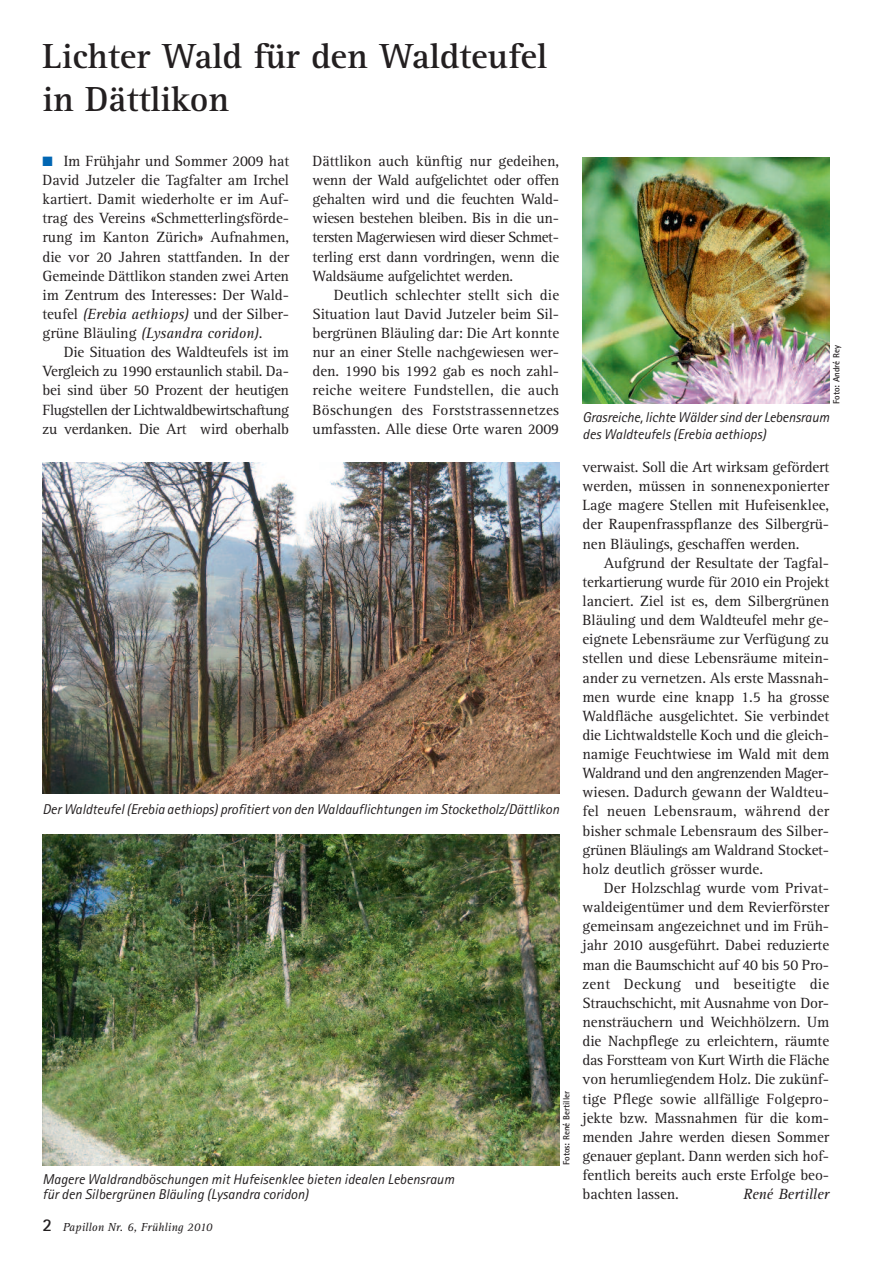
<style>
.page{position:relative;width:893px;height:1263px;background:#fff}
.page>*{position:absolute;margin:0;border:0;box-sizing:border-box;transform-origin:0 0}
.t1{font:700 36px/43.2px "Rotis Serif";color:#231f20}
.t2{font:15.3px/19.2px "Rotis Serif";letter-spacing:-.005em;color:#231f20;text-align:justify}
.t3{font:italic 15.3px "Rotis Serif";letter-spacing:-.005em;color:#231f20}
.t4{font:italic 14.25px/15px "Rotis Sans Serif";color:#231f20}
.t5{font:italic 12px "Rotis Serif";color:#231f20}
.t6{font:700 9px "Rotis Sans Serif";color:#231f20}
.s1{color:#0166b3}
.s2{font-style:italic}
.s3{font-family:"Rotis Sans Serif";font-weight:700;font-style:normal;font-size:18px}
</style>
<div class="page">
<img style="left:43px;top:834px;width:516px;height:331px">
<img style="left:43px;top:463px;width:516px;height:331px">
<img style="left:583px;top:157px;width:246px;height:247px">
<h1 class="t1" style="left:43px;top:38px;width:506px">Lichter Wald für den Waldteufel in Dättlikon</h1>
<p class="t2" style="left:43px;top:153px;width:248px"><span class="s1">■</span> Im Frühjahr und Sommer 2009 hat David Jutzeler die Tagfalter am Irchel kartiert. Damit wiederholte er im Auf&shy;trag des Vereins «Schmetterlingsförde&shy;rung im Kanton Zürich» Aufnahmen, die vor 20 Jahren stattfanden. In der Gemeinde Dättlikon standen zwei Arten im Zentrum des Interesses: Der Wald&shy;teufel <span class="s2">(Erebia aethiops)</span> und der Silber&shy;grüne Bläuling <span class="s2">(Lysandra coridon)</span>.</p>
<p class="t2" style="left:43px;top:344px;width:248px;text-indent:21px">Die Situation des Waldteufels ist im Vergleich zu 1990 erstaunlich stabil. Da&shy;bei sind über 50 Prozent der heutigen Flugstellen der Lichtwaldbewirtschaftung zu verdanken. Die Art wird oberhalb</p>
<p class="t2" style="left:313px;top:153px;width:248px">Dättlikon auch künftig nur gedeihen, wenn der Wald aufgelichtet oder offen gehalten wird und die feuchten Wald&shy;wiesen bestehen bleiben. Bis in die un&shy;tersten Magerwiesen wird dieser Schmet&shy;terling erst dann vordringen, wenn die Waldsäume aufgelichtet werden.</p>
<p class="t2" style="left:313px;top:287px;width:248px;text-indent:21px">Deutlich schlechter stellt sich die Situation laut David Jutzeler beim Sil&shy;bergrünen Bläuling dar: Die Art konnte nur an einer Stelle nachgewiesen wer&shy;den. 1990 bis 1992 gab es noch zahl&shy;reiche weitere Fundstellen, die auch Böschungen des Forststrassennetzes umfassten. Alle diese Orte waren 2009</p>
<p class="t4" style="left:43px;top:803px;width:518px">Der Waldteufel (Erebia aethiops) profitiert von den Waldauflichtungen im Stocketholz/Dättlikon</p>
<p class="t4" style="left:43px;top:1173px;width:413px">Magere Waldrandböschungen mit Hufeisenklee bieten idealen Lebensraum für den Silbergrünen Bläuling (Lysandra coridon)</p>
<p class="t5" style="left:43px;top:1223px;width:171px"><span class="s3">2</span> Papillon Nr. 6, Frühling 2010</p>
<p class="t6" style="left:563px;top:1165px;width:76px;rotate:-90deg">Fotos: René Bertiller</p>
<p class="t6" style="left:833px;top:404px;width:60px;rotate:-90deg">Foto: André Rey</p>
<p class="t4" style="left:583px;top:410px;width:248px;line-height:17.1px">Grasreiche, lichte Wälder sind der Lebensraum des Waldteufels (Erebia aethiops)</p>
<p class="t2" style="left:583px;top:459px;width:248px">verwaist. Soll die Art wirksam gefördert werden, müssen in sonnenexponierter Lage magere Stellen mit Hufeisenklee, der Raupenfrasspflanze des Silbergrü&shy;nen Bläulings, geschaffen werden.</p>
<p class="t2" style="left:582px;top:555px;width:248px;text-indent:21px">Aufgrund der Resultate der Tagfal&shy;terkartierung wurde für 2010 ein Projekt lanciert. Ziel ist es, dem Silbergrünen Bläuling und dem Waldteufel mehr ge&shy;eignete Lebensräume zur Verfügung zu stellen und diese Lebensräume mitein&shy;ander zu vernetzen. Als erste Massnah&shy;men wurde eine knapp 1.5 ha grosse Waldfläche ausgelichtet. Sie verbindet die Lichtwaldstelle Koch und die gleich&shy;namige Feuchtwiese im Wald mit dem Waldrand und den angrenzenden Mager&shy;wiesen. Dadurch gewann der Waldteu&shy;fel neuen Lebensraum, während der bisher schmale Lebensraum des Silber&shy;grünen Bläulings am Waldrand Stocket&shy;holz deutlich grösser wurde.</p>
<p class="t2" style="left:582px;top:880px;width:248px;text-indent:21px">Der Holzschlag wurde vom Privat&shy;waldeigentümer und dem Revierförster gemeinsam angezeichnet und im Früh&shy;jahr 2010 ausgeführt. Dabei reduzierte man die Baumschicht auf 40 bis 50 Pro&shy;zent Deckung und beseitigte die Strauchschicht, mit Ausnahme von Dor&shy;nensträuchern und Weichhölzern. Um die Nachpflege zu erleichtern, räumte das Forstteam von Kurt Wirth die Fläche von herumliegendem Holz. Die zukünf&shy;tige Pflege sowie allfällige Folgepro&shy;jekte bzw. Massnahmen für die kom&shy;menden Jahre werden diesen Sommer genauer geplant. Dann werden sich hof&shy;fentlich bereits auch erste Erfolge beo&shy;bachten lassen.</p>
<p class="t3" style="left:743px;top:1189px;width:88px">René Bertiller</p>
</div>
